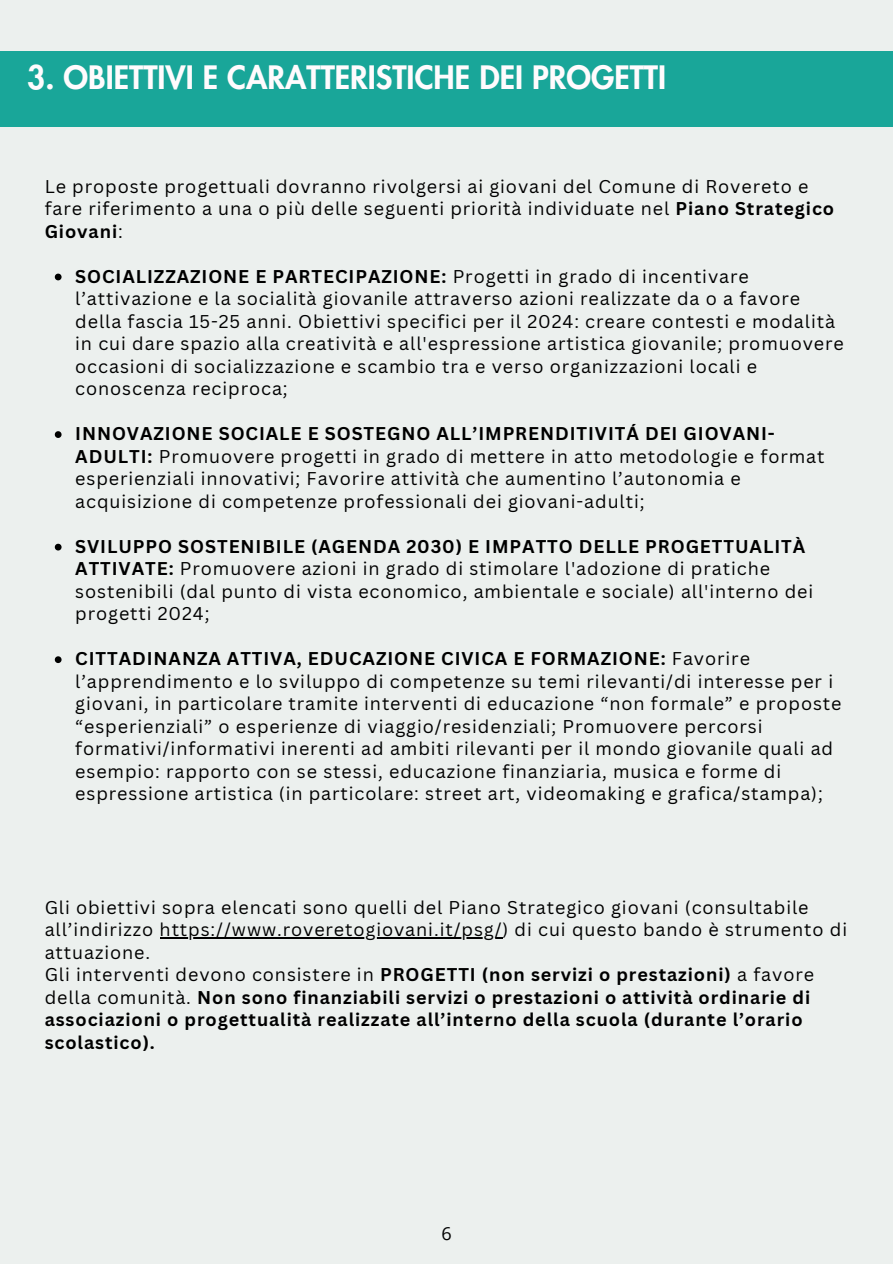
<style>
.page{position:relative;width:893px;height:1264px;background:#fff}
.page>*{position:absolute;margin:0;border:0;box-sizing:border-box;transform-origin:0 0}
.t1{font:800 31.5px "Futura LT Pro";color:#fffbfd}
.t2{font:18px/22.5px "Canva Sans";letter-spacing:.05em;color:#000}
.t3{font:700 18px/22.5px "Canva Sans";letter-spacing:.05em;color:#000}
.t4{font:18px "Open Sans";color:#000}
.s1{font-weight:700}
.s2{font-weight:400}
</style>
<div class="page">
<div style="left:0;top:0;width:892px;height:1263px;background:#ecf0ee"></div>
<div style="left:0;top:52px;width:892px;height:75px;background:#19a699"></div>
<svg style="left:55px;top:273px;width:7px;height:7px"></svg>
<svg style="left:55px;top:431px;width:7px;height:7px"></svg>
<svg style="left:55px;top:543px;width:7px;height:7px"></svg>
<svg style="left:55px;top:656px;width:7px;height:7px"></svg>
<hr style="left:160px;top:937px;width:342px;height:1px;background:#000">
<p class="t1" style="left:27px;top:63px;width:640px">3. OBIETTIVI E CARATTERISTICHE DEI PROGETTI</p>
<h1 class="t2" style="left:45px;top:174px;width:791px">Le proposte progettuali dovranno rivolgersi ai giovani del Comune di Rovereto e fare riferimento a una o più delle seguenti priorità individuate nel <span class="s1">Piano Strategico<br>Giovani</span>:</h1>
<p class="t2" style="left:75px;top:264px;width:770px"><span class="s1">SOCIALIZZAZIONE E PARTECIPAZIONE:</span> Progetti in grado di incentivare l’attivazione e la socialità giovanile attraverso azioni realizzate da o a favore della fascia 15-25 anni. Obiettivi specifici per il 2024: creare contesti e modalità in cui dare spazio alla creatività e all'espressione artistica giovanile; promuovere occasioni di socializzazione e scambio tra e verso organizzazioni locali e conoscenza reciproca;</p>
<p class="t2" style="left:75px;top:422px;width:750px"><span class="s1">INNOVAZIONE SOCIALE E SOSTEGNO ALL’IMPRENDITIVITÁ DEI GIOVANI-ADULTI:</span> Promuovere progetti in grado di mettere in atto metodologie e format esperienziali innovativi; Favorire attività che aumentino l’autonomia e acquisizione di competenze professionali dei giovani-adulti;</p>
<p class="t2" style="left:75px;top:534px;width:739px"><span class="s1">SVILUPPO SOSTENIBILE (AGENDA 2030) E IMPATTO DELLE PROGETTUALITÀ ATTIVATE:</span> Promuovere azioni in grado di stimolare l'adozione di pratiche sostenibili (dal punto di vista economico, ambientale e sociale) all'interno dei progetti 2024;</p>
<p class="t2" style="left:75px;top:647px;width:767px"><span class="s1">CITTADINANZA ATTIVA, EDUCAZIONE CIVICA E FORMAZIONE:</span> Favorire l’apprendimento e lo sviluppo di competenze su temi rilevanti/di interesse per i giovani, in particolare tramite interventi di educazione “non formale” e proposte “esperienziali” o esperienze di viaggio/residenziali; Promuovere percorsi formativi/informativi inerenti ad ambiti rilevanti per il mondo giovanile quali ad esempio: rapporto con se stessi, educazione finanziaria, musica e forme di espressione artistica (in particolare: street art, videomaking e grafica/stampa);</p>
<h1 class="t2" style="left:45px;top:895px;width:804px">Gli obiettivi sopra elencati sono quelli del Piano Strategico giovani (consultabile all’indirizzo https://www.roveretogiovani.it/psg/) di cui questo bando è strumento di</h1>
<p class="t3" style="left:45px;top:940px;width:770px"><span class="s2">attuazione.<br>Gli interventi devono consistere in</span> PROGETTI (non servizi o prestazioni) <span class="s2">a favore della comunità.</span> Non sono finanziabili servizi o prestazioni o attività ordinarie di associazioni o progettualità realizzate all’interno della scuola (durante l’orario scolastico).</p>
<p class="t4" style="left:441px;top:1220px;width:12px">6</p>
</div>
